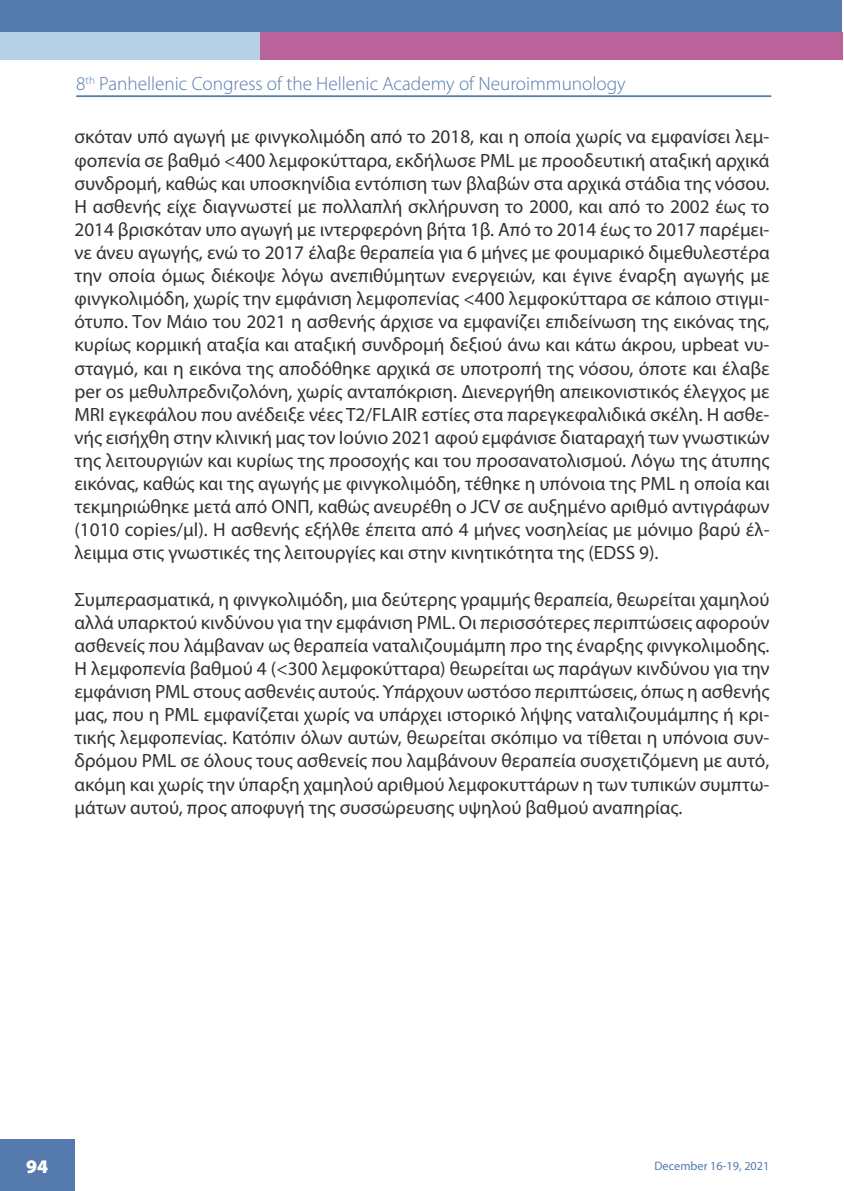
<style>
.page{position:relative;width:844px;height:1191px;background:#fff}
.page>*{position:absolute;margin:0;border:0;box-sizing:border-box;transform-origin:0 0}
.t1{font:19.25px/23.1px "Myriad Pro";color:#323232;text-align:justify}
.t2{font:300 19.25px "Myriad Pro";color:#557aae}
.t3{font:900 19.25px "Myriad Pro";color:#fff}
.t4{font:12.25px "Myriad Pro";color:#557aae}
</style>
<div class="page">
<div style="left:0;top:1139px;width:74px;height:52px;background:#557aae"></div>
<div style="left:0;top:0;width:842px;height:50px;background:#557aae"></div>
<hr style="left:76px;top:95px;width:695px;height:2px;background:#557aae">
<div style="left:162px;top:32px;width:680px;height:28px;background:#ba639b"></div>
<div style="left:0;top:32px;width:260px;height:28px;background:#b4d1e8"></div>
<p class="t2" style="left:76px;top:72px;width:551px">8<sup>th</sup> Panhellenic Congress of the Hellenic Academy of Neuroimmunology</p>
<p class="t1" style="left:74px;top:125px;width:696px">σκόταν υπό αγωγή με φινγκολιμόδη από το 2018, και η οποία χωρίς να εμφανίσει λεμ&shy;φοπενία σε βαθμό &lt;400 λεμφοκύτταρα, εκδήλωσε PML με προοδευτική αταξική αρχικά συνδρομή, καθώς και υποσκηνίδια εντόπιση των βλαβών στα αρχικά στάδια της νόσου.<br>Η ασθενής είχε διαγνωστεί με πολλαπλή σκλήρυνση το 2000, και από το 2002 έως το 2014 βρισκόταν υπο αγωγή με ιντερφερόνη βήτα 1β. Από το 2014 έως το 2017 παρέμει&shy;νε άνευ αγωγής, ενώ το 2017 έλαβε θεραπεία για 6 μήνες με φουμαρικό διμεθυλεστέρα την οποία όμως διέκοψε λόγω ανεπιθύμητων ενεργειών, και έγινε έναρξη αγωγής με φινγκολιμόδη, χωρίς την εμφάνιση λεμφοπενίας &lt;400 λεμφοκύτταρα σε κάποιο στιγμι&shy;ότυπο. Τον Μάιο του 2021 η ασθενής άρχισε να εμφανίζει επιδείνωση της εικόνας της, κυρίως κορμική αταξία και αταξική συνδρομή δεξιού άνω και κάτω άκρου, upbeat νυ&shy;σταγμό, και η εικόνα της αποδόθηκε αρχικά σε υποτροπή της νόσου, όποτε και έλαβε per os μεθυλπρεδνιζολόνη, χωρίς ανταπόκριση. Διενεργήθη απεικονιστικός έλεγχος με MRI εγκεφάλου που ανέδειξε νέες Τ2/FLAIR εστίες στα παρεγκεφαλιδικά σκέλη. Η ασθε&shy;νής εισήχθη στην κλινική μας τον Ιούνιο 2021 αφού εμφάνισε διαταραχή των γνωστικών της λειτουργιών και κυρίως της προσοχής και του προσανατολισμού. Λόγω της άτυπης εικόνας, καθώς και της αγωγής με φινγκολιμόδη, τέθηκε η υπόνοια της PML η οποία και τεκμηριώθηκε μετά από ΟΝΠ, καθώς ανευρέθη ο JCV σε αυξημένο αριθμό αντιγράφων (1010 copies/μl). Η ασθενής εξήλθε έπειτα από 4 μήνες νοσηλείας με μόνιμο βαρύ έλ&shy;λειμμα στις γνωστικές της λειτουργίες και στην κινητικότητα της (EDSS 9).</p>
<p class="t1" style="left:74px;top:587px;width:696px">Συμπερασματικά, η φινγκολιμόδη, μια δεύτερης γραμμής θεραπεία, θεωρείται χαμηλού αλλά υπαρκτού κινδύνου για την εμφάνιση PML. Οι περισσότερες περιπτώσεις αφορούν ασθενείς που λάμβαναν ως θεραπεία ναταλιζουμάμπη προ της έναρξης φινγκολιμοδης.<br>Η λεμφοπενία βαθμού 4 (&lt;300 λεμφοκύτταρα) θεωρείται ως παράγων κινδύνου για την εμφάνιση PML στους ασθενέις αυτούς. Υπάρχουν ωστόσο περιπτώσεις, όπως η ασθενής μας, που η PML εμφανίζεται χωρίς να υπάρχει ιστορικό λήψης ναταλιζουμάμπης ή κρι&shy;τικής λεμφοπενίας. Κατόπιν όλων αυτών, θεωρείται σκόπιμο να τίθεται η υπόνοια συν&shy;δρόμου PML σε όλους τους ασθενείς που λαμβάνουν θεραπεία συσχετιζόμενη με αυτό, ακόμη και χωρίς την ύπαρξη χαμηλού αριθμού λεμφοκυττάρων η των τυπικών συμπτω&shy;μάτων αυτού, προς αποφυγή της συσσώρευσης υψηλού βαθμού αναπηρίας.</p>
<p class="t3" style="left:26px;top:1153px;width:24px">94</p>
<p class="t4" style="left:654px;top:1158px;width:116px">December 16-19, 2021</p>
</div>
